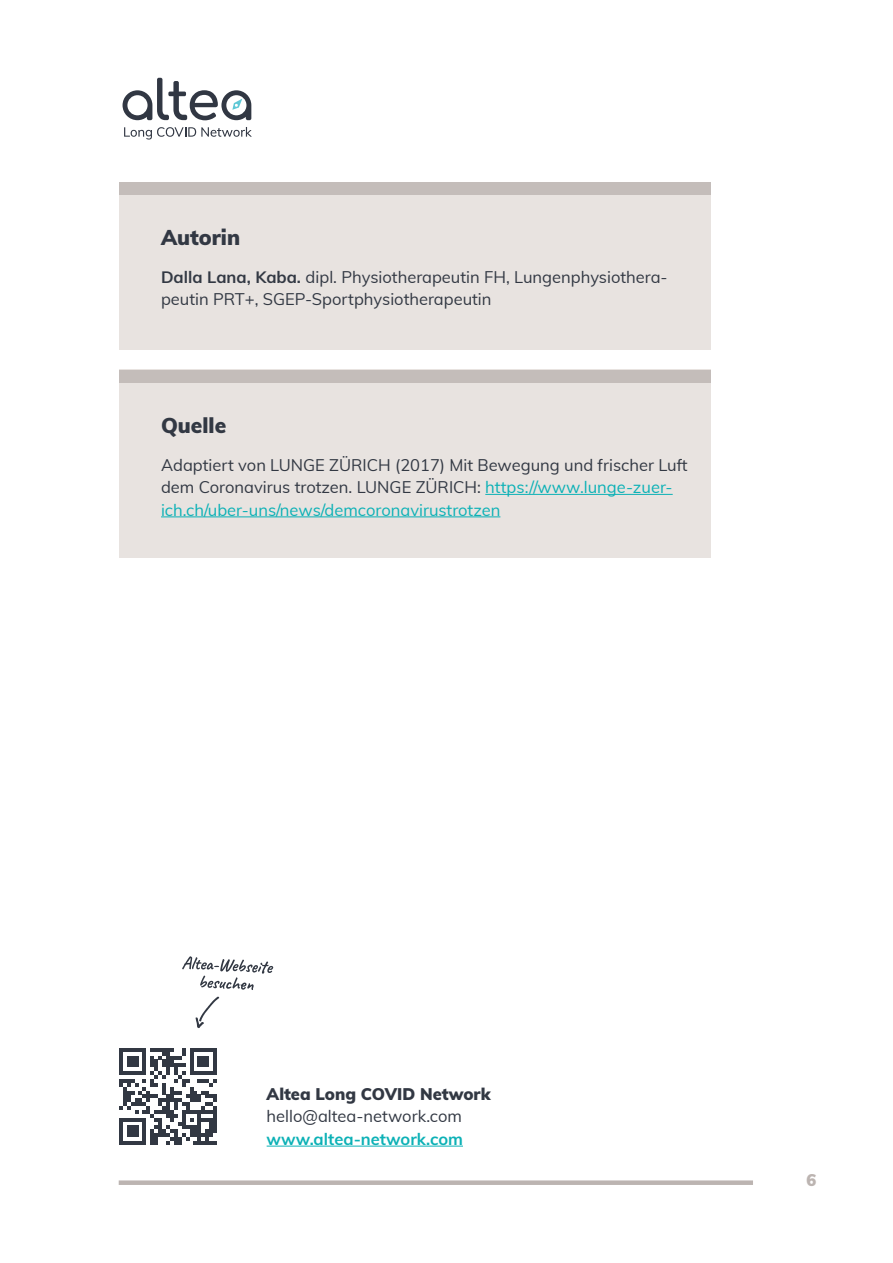
<style>
.page{position:relative;width:893px;height:1263px;background:#fff}
.page>*{position:absolute;margin:0;border:0;box-sizing:border-box;transform-origin:0 0}
.t1{font:900 21px "Muli";color:#323843}
.t2{font:16.5px/22.5px "Muli";color:#323843}
.t3{font:900 16.5px "Muli";color:#323843}
.t4{font:700 16.5px "Muli";color:#0cb1b6}
.t5{font:900 16.5px "Muli";color:#bcb4b1}
.s1{font-weight:700}
.s2{color:#0cb1b6}
</style>
<div class="page">
<svg style="left:124px;top:127px;width:128px;height:13px"></svg>
<svg style="left:123px;top:78px;width:128px;height:42px"></svg>
<div style="left:119px;top:1180px;width:634px;height:5px;background:#bcb4b1"></div>
<svg style="left:119px;top:1048px;width:98px;height:97px"></svg>
<svg style="left:195px;top:997px;width:24px;height:31px"></svg>
<svg style="left:182px;top:956px;width:91px;height:34px"></svg>
<hr style="left:267px;top:1146px;width:196px;height:1px;background:#0cb1b6">
<div style="left:119px;top:182px;width:592px;height:168px;background:#e8e3e0"></div>
<div style="left:119px;top:182px;width:592px;height:13px;background:#c4bdba"></div>
<div style="left:119px;top:370px;width:592px;height:188px;background:#e8e3e0"></div>
<div style="left:119px;top:370px;width:592px;height:13px;background:#c4bdba"></div>
<hr style="left:485px;top:494px;width:188px;height:1px;background:#0cb1b6">
<hr style="left:161px;top:516px;width:339px;height:1px;background:#0cb1b6">
<p class="t1" style="left:161px;top:222px;width:81px">Autorin</p>
<p class="t2" style="left:161px;top:265px;width:508px"><span class="s1">Dalla Lana, Kaba.</span> dipl. Physiotherapeutin FH, Lungenphysiothera&shy;peutin PRT+, SGEP-Sportphysiotherapeutin</p>
<p class="t1" style="left:161px;top:410px;width:67px">Quelle</p>
<p class="t2" style="left:161px;top:453px;width:528px">Adaptiert von LUNGE ZÜRICH (2017) Mit Bewegung und frischer Luft dem Coronavirus trotzen. LUNGE ZÜRICH: <span class="s2">https://www.lunge-zuer&shy;ich.ch/uber-uns/news/demcoronavirustrotzen</span></p>
<p class="t3" style="left:267px;top:1082px;width:225px">Altea Long COVID Network</p>
<p class="t2" style="left:267px;top:1104px;width:197px">hello@altea-network.com</p>
<p class="t4" style="left:267px;top:1127px;width:198px">www.altea-network.com</p>
<p class="t5" style="left:806px;top:1168px;width:11px">6</p>
</div>
